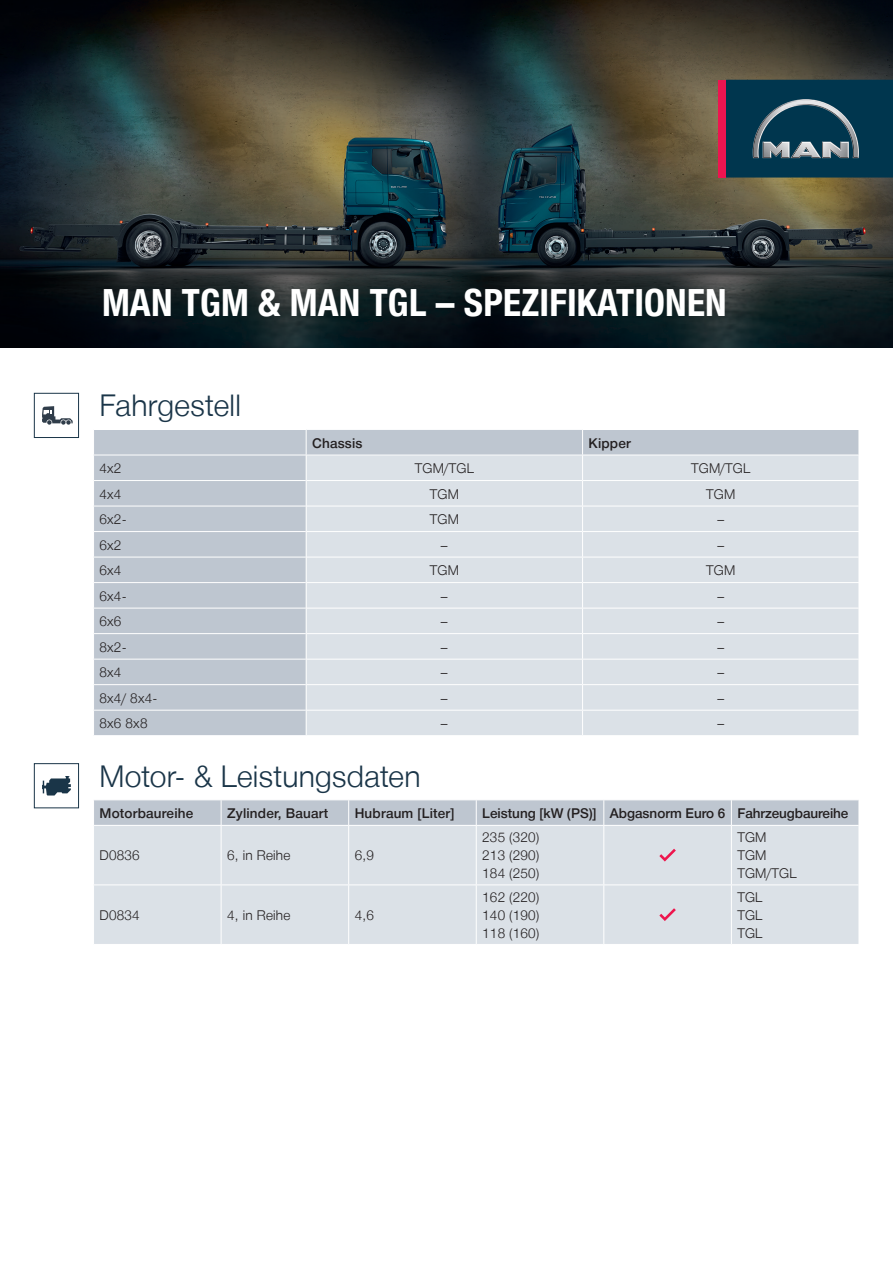
<style>
.page{position:relative;width:893px;height:1263px;background:#fff}
.page>*{position:absolute;margin:0;border:0;box-sizing:border-box;transform-origin:0 0}
.t1{font:700 37.5px "Man Global Pro Condensed";letter-spacing:.005em;color:#fff}
.t2{font:300 30px "Man Global Pro";letter-spacing:.01em;color:#1a3548}
.t3{font:300 13.5px/18px "Man Global Pro";letter-spacing:.015em;color:#231f20;text-align:justify}
.t4{font:500 13.5px "Man Global Pro";letter-spacing:.015em;color:#231f20}
.t5{font:500 13.5px "Man Global Pro";letter-spacing:-.005em;color:#231f20}
</style>
<div class="page">
<img style="left:0;top:0;width:893px;height:348px">
<div style="left:94px;top:430px;width:765px;height:305px;background:#bec6d0"></div>
<div style="left:307px;top:456px;width:552px;height:279px;background:#dbe1e7"></div>
<hr style="left:93px;top:455px;width:213px;height:1px;background:#fff">
<hr style="left:582px;top:455px;width:277px;height:1px;background:#fff">
<hr style="left:93px;top:480px;width:213px;height:1px;background:#fff">
<hr style="left:307px;top:480px;width:276px;height:1px;background:#fff">
<hr style="left:583px;top:480px;width:276px;height:1px;background:#fff">
<hr style="left:93px;top:506px;width:213px;height:1px;background:#fff">
<hr style="left:307px;top:506px;width:276px;height:1px;background:#fff">
<hr style="left:583px;top:506px;width:276px;height:1px;background:#fff">
<hr style="left:93px;top:531px;width:213px;height:1px;background:#fff">
<hr style="left:307px;top:531px;width:276px;height:1px;background:#fff">
<hr style="left:583px;top:531px;width:276px;height:1px;background:#fff">
<hr style="left:307px;top:557px;width:276px;height:1px;background:#fff">
<hr style="left:583px;top:557px;width:276px;height:1px;background:#fff">
<hr style="left:307px;top:582px;width:276px;height:1px;background:#fff">
<hr style="left:583px;top:582px;width:276px;height:1px;background:#fff">
<hr style="left:307px;top:608px;width:276px;height:1px;background:#fff">
<hr style="left:583px;top:608px;width:276px;height:1px;background:#fff">
<hr style="left:307px;top:633px;width:276px;height:1px;background:#fff">
<hr style="left:583px;top:633px;width:276px;height:1px;background:#fff">
<hr style="left:307px;top:659px;width:276px;height:1px;background:#fff">
<hr style="left:583px;top:659px;width:276px;height:1px;background:#fff">
<hr style="left:307px;top:684px;width:276px;height:1px;background:#fff">
<hr style="left:583px;top:684px;width:276px;height:1px;background:#fff">
<hr style="left:307px;top:710px;width:276px;height:1px;background:#fff">
<hr style="left:583px;top:710px;width:276px;height:1px;background:#fff">
<hr style="left:93px;top:557px;width:213px;height:1px;background:#fff">
<hr style="left:93px;top:582px;width:213px;height:1px;background:#fff">
<hr style="left:93px;top:608px;width:213px;height:1px;background:#fff">
<hr style="left:93px;top:633px;width:213px;height:1px;background:#fff">
<hr style="left:93px;top:659px;width:213px;height:1px;background:#fff">
<hr style="left:93px;top:684px;width:213px;height:1px;background:#fff">
<hr style="left:93px;top:710px;width:213px;height:1px;background:#fff">
<hr style="left:306px;top:455px;width:276px;height:1px;background:#fafbfc">
<hr style="left:306px;top:429px;width:276px;height:1px;background:#fafbfc">
<svg style="left:306px;top:430px;width:1px;height:305px"></svg>
<svg style="left:582px;top:430px;width:1px;height:305px"></svg>
<div style="left:34px;top:393px;width:45px;height:45px;border:1px solid #1a3548"></div>
<svg style="left:42px;top:406px;width:31px;height:19px"></svg>
<div style="left:94px;top:826px;width:765px;height:118px;background:#dbe1e7"></div>
<hr style="left:221px;top:826px;width:1px;height:58px;background:#fff">
<hr style="left:348px;top:826px;width:1px;height:58px;background:#fff">
<hr style="left:476px;top:826px;width:1px;height:58px;background:#fff">
<hr style="left:603px;top:826px;width:1px;height:58px;background:#fff">
<hr style="left:731px;top:826px;width:1px;height:58px;background:#fff">
<hr style="left:221px;top:885px;width:1px;height:59px;background:#fff">
<hr style="left:348px;top:885px;width:1px;height:59px;background:#fff">
<hr style="left:476px;top:885px;width:1px;height:59px;background:#fff">
<hr style="left:603px;top:885px;width:1px;height:59px;background:#fff">
<hr style="left:731px;top:885px;width:1px;height:59px;background:#fff">
<div style="left:94px;top:800px;width:765px;height:25px;background:#bec6d0"></div>
<hr style="left:94px;top:884px;width:127px;height:1px;background:#fff">
<hr style="left:221px;top:884px;width:128px;height:1px;background:#fff">
<hr style="left:349px;top:884px;width:127px;height:1px;background:#fff">
<hr style="left:476px;top:884px;width:128px;height:1px;background:#fff">
<hr style="left:604px;top:884px;width:127px;height:1px;background:#fff">
<hr style="left:731px;top:884px;width:128px;height:1px;background:#fff">
<div style="left:34px;top:763px;width:45px;height:45px;border:1px solid #1a3548"></div>
<svg style="left:42px;top:776px;width:29px;height:19px"></svg>
<svg style="left:659px;top:849px;width:17px;height:12px"></svg>
<svg style="left:659px;top:908px;width:17px;height:13px"></svg>
<div style="left:719px;top:80px;width:7px;height:98px;background:#ed1450"></div>
<svg style="left:726px;top:80px;width:167px;height:98px;background:#17465b"></svg>
<p class="t1" style="left:102px;top:281px;width:626px">MAN TGM &amp; MAN TGL – SPEZIFIKATIONEN</p>
<p class="t2" style="left:100px;top:388px;width:143px">Fahrgestell</p>
<p class="t4" style="left:312px;top:435px;width:52px">Chassis</p>
<p class="t4" style="left:589px;top:435px;width:44px">Kipper</p>
<p class="t3" style="left:100px;top:459px;width:23px">4x2</p>
<p class="t3" style="left:415px;top:459px;width:61px">TGM/TGL</p>
<p class="t3" style="left:691px;top:459px;width:61px">TGM/TGL</p>
<p class="t3" style="left:100px;top:485px;width:23px">4x4</p>
<p class="t3" style="left:430px;top:485px;width:31px">TGM</p>
<p class="t3" style="left:706px;top:485px;width:31px">TGM</p>
<p class="t3" style="left:100px;top:510px;width:29px">6x2-</p>
<p class="t3" style="left:430px;top:510px;width:31px">TGM</p>
<p class="t3" style="left:717px;top:510px;width:8px">–</p>
<p class="t3" style="left:100px;top:536px;width:23px">6x2</p>
<p class="t3" style="left:441px;top:536px;width:8px">–</p>
<p class="t3" style="left:717px;top:536px;width:8px">–</p>
<p class="t3" style="left:100px;top:561px;width:23px">6x4</p>
<p class="t3" style="left:430px;top:561px;width:31px">TGM</p>
<p class="t3" style="left:706px;top:561px;width:31px">TGM</p>
<p class="t3" style="left:100px;top:587px;width:29px">6x4-</p>
<p class="t3" style="left:441px;top:587px;width:8px">–</p>
<p class="t3" style="left:717px;top:587px;width:8px">–</p>
<p class="t3" style="left:100px;top:612px;width:23px">6x6</p>
<p class="t3" style="left:441px;top:612px;width:8px">–</p>
<p class="t3" style="left:717px;top:612px;width:8px">–</p>
<p class="t3" style="left:100px;top:638px;width:29px">8x2-</p>
<p class="t3" style="left:441px;top:638px;width:8px">–</p>
<p class="t3" style="left:717px;top:638px;width:8px">–</p>
<p class="t3" style="left:100px;top:663px;width:23px">8x4</p>
<p class="t3" style="left:441px;top:663px;width:8px">–</p>
<p class="t3" style="left:717px;top:663px;width:8px">–</p>
<p class="t3" style="left:100px;top:689px;width:59px">8x4/ 8x4-</p>
<p class="t3" style="left:441px;top:689px;width:8px">–</p>
<p class="t3" style="left:717px;top:689px;width:8px">–</p>
<p class="t3" style="left:100px;top:714px;width:49px">8x6 8x8</p>
<p class="t3" style="left:441px;top:714px;width:8px">–</p>
<p class="t3" style="left:717px;top:714px;width:8px">–</p>
<p class="t2" style="left:100px;top:759px;width:323px">Motor- &amp; Leistungsdaten</p>
<p class="t4" style="left:100px;top:805px;width:95px">Motorbaureihe</p>
<p class="t4" style="left:227px;top:805px;width:103px">Zylinder, Bauart</p>
<p class="t4" style="left:355px;top:805px;width:101px">Hubraum [Liter]</p>
<p class="t4" style="left:482px;top:805px;width:116px">Leistung [kW (PS)]</p>
<p class="t4" style="left:610px;top:805px;width:117px">Abgasnorm Euro 6</p>
<p class="t5" style="left:737px;top:805px;width:113px">Fahrzeugbaureihe</p>
<p class="t3" style="left:100px;top:847px;width:42px">D0836</p>
<p class="t3" style="left:227px;top:847px;width:65px">6, in Reihe</p>
<p class="t3" style="left:355px;top:847px;width:21px">6,9</p>
<p class="t3" style="left:482px;top:829px;width:58px">235 (320)<br>213 (290)<br>184 (250)</p>
<p class="t3" style="left:737px;top:829px;width:61px;text-align:left">TGM<br>TGM<br>TGM/TGL</p>
<p class="t3" style="left:100px;top:906px;width:42px">D0834</p>
<p class="t3" style="left:227px;top:906px;width:65px">4, in Reihe</p>
<p class="t3" style="left:355px;top:906px;width:21px">4,6</p>
<p class="t3" style="left:482px;top:888px;width:58px">162 (220)<br>140 (190)<br>118 (160)</p>
<p class="t3" style="left:737px;top:888px;width:27px">TGL TGL TGL</p>
</div>
